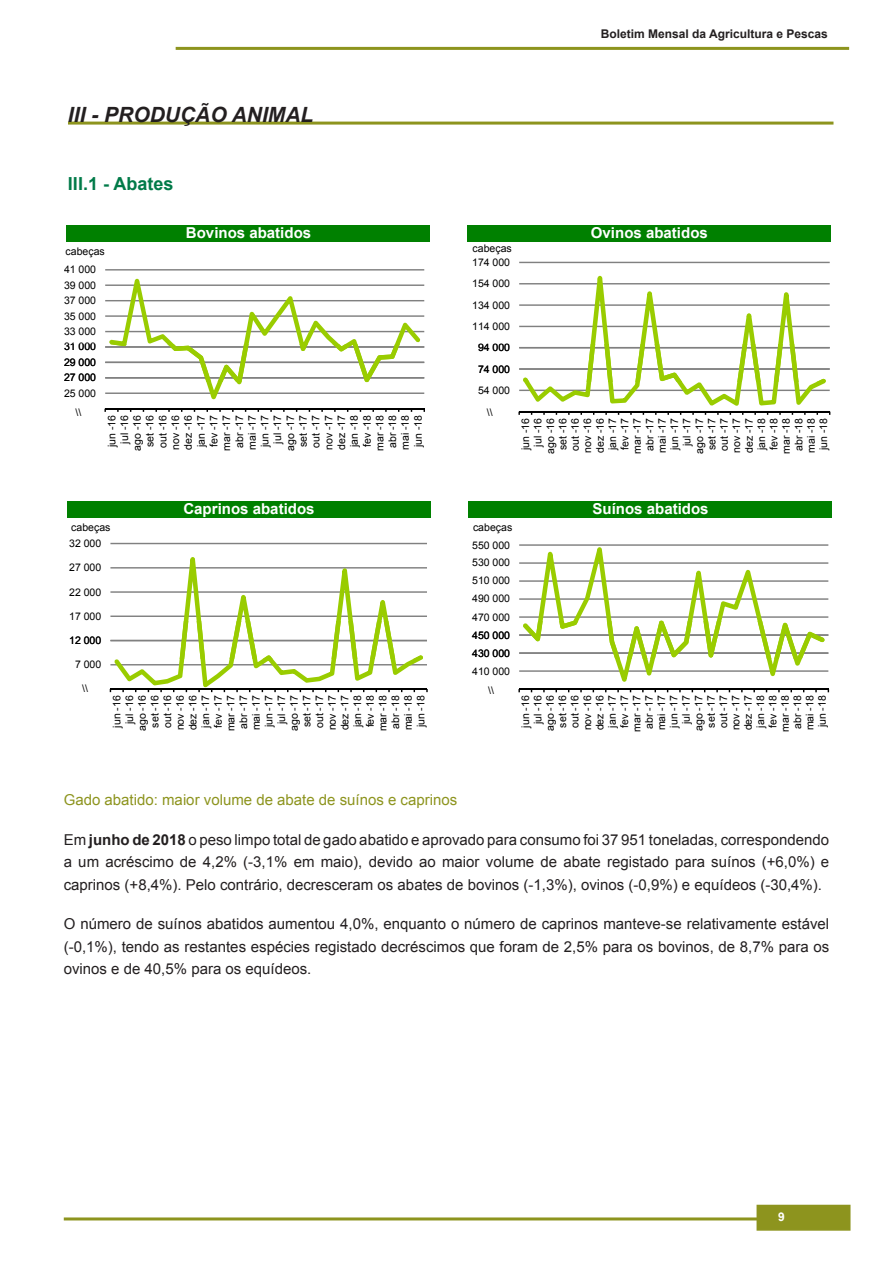
<style>
.page{position:relative;width:893px;height:1263px;background:#fff}
.page>*{position:absolute;margin:0;border:0;box-sizing:border-box;transform-origin:0 0}
.t1{font:italic 700 21px "Arial";color:#231f20}
.t2{font:700 18px "Arial";color:#007a48}
.t3{font:15px/22.5px "Arial";color:#231f20;text-align:justify}
.t4{font:700 15px "Arial";color:#fff}
.t5{font:15px "Arial";color:#8d941e}
.t6{font:700 12px "Arial";color:#231f20}
.t7{font:700 12px "Arial";color:#fff}
.t8{font:10.5px/12.8px "Arial";color:#000;text-align:right}
.s1{font-weight:700}
</style>
<div class="page">
<hr style="left:64px;top:1217px;width:765px;height:3px;background:#8d941e">
<div style="left:756px;top:1205px;width:94px;height:26px;background:#8d941e;border:2px solid #8d941e"></div>
<hr style="left:176px;top:47px;width:673px;height:3px;background:#8d941e">
<hr style="left:68px;top:122px;width:765px;height:3px;background:#8d941e">
<div style="left:66px;top:225px;width:364px;height:17px;background:#008000"></div>
<hr style="left:105px;top:269px;width:319px;height:2px;background:#808080">
<hr style="left:105px;top:284px;width:319px;height:2px;background:#808080">
<hr style="left:105px;top:300px;width:319px;height:1px;background:#808080">
<hr style="left:105px;top:315px;width:319px;height:2px;background:#808080">
<hr style="left:105px;top:331px;width:319px;height:1px;background:#808080">
<hr style="left:105px;top:346px;width:319px;height:2px;background:#808080">
<hr style="left:105px;top:362px;width:319px;height:1px;background:#808080">
<hr style="left:105px;top:377px;width:319px;height:2px;background:#808080">
<hr style="left:105px;top:392px;width:319px;height:2px;background:#808080">
<hr style="left:105px;top:408px;width:319px;height:1px;background:#000">
<svg style="left:109px;top:279px;width:311px;height:120px"></svg>
<div style="left:467px;top:225px;width:364px;height:17px;background:#008000"></div>
<hr style="left:519px;top:262px;width:311px;height:1px;background:#808080">
<hr style="left:519px;top:283px;width:311px;height:1px;background:#808080">
<hr style="left:519px;top:304px;width:311px;height:2px;background:#808080">
<hr style="left:519px;top:326px;width:311px;height:1px;background:#808080">
<hr style="left:519px;top:347px;width:311px;height:1px;background:#808080">
<hr style="left:519px;top:368px;width:311px;height:2px;background:#808080">
<hr style="left:519px;top:390px;width:311px;height:1px;background:#808080">
<hr style="left:519px;top:411px;width:311px;height:1px;background:#000">
<svg style="left:523px;top:276px;width:303px;height:130px"></svg>
<div style="left:67px;top:501px;width:364px;height:17px;background:#008000"></div>
<hr style="left:110px;top:543px;width:317px;height:1px;background:#808080">
<svg style="left:110px;top:557px;width:318px;height:135px"></svg>
<div style="left:468px;top:501px;width:364px;height:17px;background:#008000"></div>
<hr style="left:519px;top:544px;width:309px;height:2px;background:#808080">
<hr style="left:519px;top:562px;width:309px;height:2px;background:#808080">
<hr style="left:519px;top:580px;width:309px;height:2px;background:#808080">
<hr style="left:519px;top:598px;width:309px;height:2px;background:#808080">
<hr style="left:519px;top:616px;width:309px;height:2px;background:#808080">
<hr style="left:519px;top:634px;width:309px;height:2px;background:#808080">
<hr style="left:519px;top:652px;width:309px;height:2px;background:#808080">
<hr style="left:519px;top:670px;width:309px;height:2px;background:#808080">
<hr style="left:519px;top:688px;width:309px;height:2px;background:#000">
<svg style="left:523px;top:547px;width:302px;height:135px"></svg>
<h1 class="t1" style="left:68px;top:101px;width:247px">III - PRODUÇÃO ANIMAL</h1>
<h2 class="t2" style="left:68px;top:171px;width:107px">III.1 - Abates</h2>
<p class="t8" style="left:66px;top:245px;width:41px">cabeças</p>
<p class="t8" style="left:64px;top:263px;width:34px">41 000</p>
<p class="t8" style="left:64px;top:279px;width:34px">39 000</p>
<p class="t8" style="left:64px;top:294px;width:34px">37 000</p>
<p class="t8" style="left:64px;top:310px;width:34px">35 000</p>
<p class="t8" style="left:64px;top:325px;width:34px">33 000</p>
<p class="t8" style="left:64px;top:340px;width:34px">31 000</p>
<p class="t8" style="left:64px;top:356px;width:34px">29 000</p>
<p class="t8" style="left:64px;top:371px;width:34px">27 000</p>
<p class="t8" style="left:64px;top:387px;width:34px">25 000</p>
<h3 class="t4" style="left:186px;top:223px;width:127px">Bovinos abatidos</h3>
<p class="t8" style="left:75px;top:406px;width:7px">\\</p>
<p class="t8" style="left:105px;top:451px;width:38px;rotate:-90deg">jun -16 jul -16 ago -16 set -16 out -16 nov -16 dez -16 jan -17 fev -17 mar -17 abr -17 mai -17 jun -17 jul -17 ago -17 set -17 out -17 nov -17 dez -17 jan -18 fev -18 mar -18 abr -18 mai -18 jun -18</p>
<h3 class="t4" style="left:183px;top:499px;width:133px">Caprinos abatidos</h3>
<p class="t8" style="left:71px;top:521px;width:41px">cabeças</p>
<p class="t8" style="left:69px;top:537px;width:34px">32 000</p>
<p class="t8" style="left:69px;top:561px;width:34px">27 000</p>
<p class="t8" style="left:69px;top:586px;width:34px">22 000</p>
<p class="t8" style="left:69px;top:610px;width:34px">17 000</p>
<p class="t8" style="left:69px;top:634px;width:34px">12 000</p>
<p class="t8" style="left:75px;top:658px;width:28px">7 000</p>
<p class="t8" style="left:82px;top:682px;width:7px">\\</p>
<p class="t8" style="left:111px;top:731px;width:38px;rotate:-90deg">jun -16 jul -16 ago -16 set -16 out -16 nov -16 dez -16 jan -17 fev -17 mar -17 abr -17 mai -17 jun -17 jul -17 ago -17 set -17 out -17 nov -17 dez -17 jan -18 fev -18 mar -18 abr -18 mai -18 jun -18</p>
<p class="t6" style="left:601px;top:26px;width:228px">Boletim Mensal da Agricultura e Pescas</p>
<p class="t8" style="left:473px;top:242px;width:41px">cabeças</p>
<p class="t8" style="left:472px;top:256px;width:39px">174 000</p>
<p class="t8" style="left:472px;top:277px;width:39px">154 000</p>
<p class="t8" style="left:472px;top:299px;width:39px">134 000</p>
<p class="t8" style="left:472px;top:320px;width:39px">114 000</p>
<p class="t8" style="left:478px;top:341px;width:34px">94 000</p>
<p class="t8" style="left:478px;top:363px;width:34px">74 000</p>
<p class="t8" style="left:478px;top:384px;width:34px">54 000</p>
<p class="t8" style="left:487px;top:406px;width:7px">\\</p>
<h3 class="t4" style="left:591px;top:223px;width:118px">Ovinos abatidos</h3>
<p class="t8" style="left:519px;top:454px;width:38px;rotate:-90deg">jun -16 jul -16 ago -16 set -16 out -16 nov -16 dez -16 jan -17 fev -17 mar -17 abr -17 mai -17 jun -17 jul -17 ago -17 set -17 out -17 nov -17 dez -17 jan -18 fev -18 mar -18 abr -18 mai -18 jun -18</p>
<p class="t8" style="left:473px;top:521px;width:41px">cabeças</p>
<p class="t8" style="left:472px;top:538px;width:39px">550 000</p>
<p class="t8" style="left:472px;top:556px;width:39px">530 000</p>
<p class="t8" style="left:472px;top:574px;width:39px">510 000</p>
<p class="t8" style="left:472px;top:592px;width:39px">490 000</p>
<p class="t8" style="left:472px;top:611px;width:39px">470 000</p>
<p class="t8" style="left:472px;top:629px;width:39px">450 000</p>
<p class="t8" style="left:472px;top:647px;width:39px">430 000</p>
<p class="t8" style="left:472px;top:665px;width:39px">410 000</p>
<p class="t8" style="left:488px;top:684px;width:7px">\\</p>
<h3 class="t4" style="left:593px;top:499px;width:118px">Suínos abatidos</h3>
<p class="t8" style="left:519px;top:732px;width:38px;line-height:12.3px;rotate:-90deg">jun -16 jul -16 ago -16 set -16 out -16 nov -16 dez -16 jan -17 fev -17 mar -17 abr -17 mai -17 jun -17 jul -17 ago -17 set -17 out -17 nov -17 dez -17 jan -18 fev -18 mar -18 abr -18 mai -18 jun -18</p>
<h3 class="t5" style="left:64px;top:790px;width:395px">Gado abatido: maior volume de abate de suínos e caprinos</h3>
<p class="t3" style="left:64px;top:828px;width:767px">Em <span class="s1">junho de 2018</span> o peso limpo total de gado abatido e aprovado para consumo foi 37 951 toneladas, correspondendo a um acréscimo de 4,2% (-3,1% em maio), devido ao maior volume de abate registado para suínos (+6,0%) e caprinos (+8,4%). Pelo contrário, decresceram os abates de bovinos (-1,3%), ovinos (-0,9%) e equídeos (-30,4%).</p>
<p class="t3" style="left:64px;top:913px;width:767px">O número de suínos abatidos aumentou 4,0%, enquanto o número de caprinos manteve-se relativamente estável (-0,1%), tendo as restantes espécies registado decréscimos que foram de 2,5% para os bovinos, de 8,7% para os ovinos e de 40,5% para os equídeos.</p>
<p class="t7" style="left:778px;top:1208px;width:8px">9</p>
</div>
